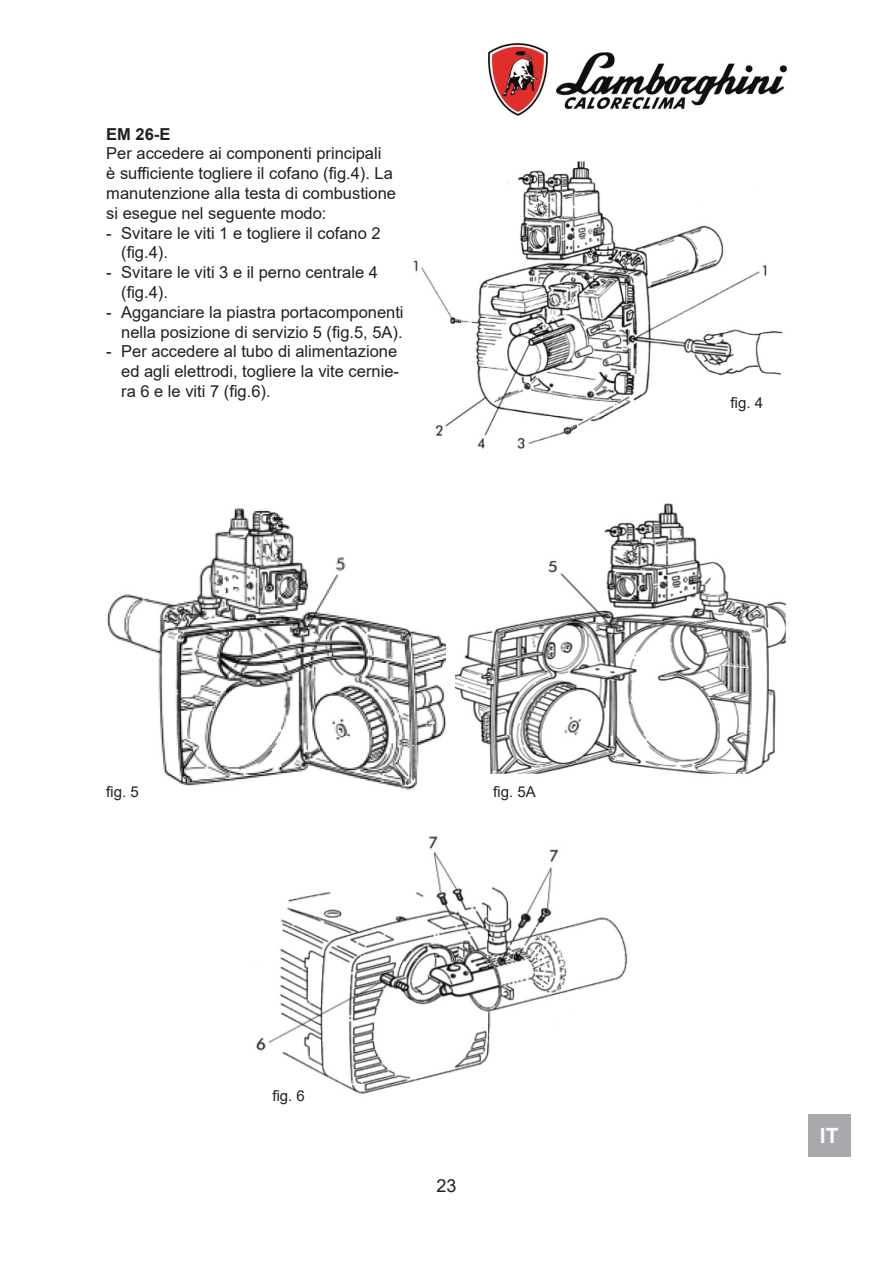
<style>
.page{position:relative;width:893px;height:1263px;background:#fff}
.page>*{position:absolute;margin:0;border:0;box-sizing:border-box;transform-origin:0 0}
.t1{font:700 21px "Arial";color:#fff}
.t2{font:18px "Arial";color:#231f20}
.arial_11{font:16.5px/19.8px "Arial";color:#231f20}
.arial_11-2{font:700 16.5px "Arial";color:#231f20}
.arial_11-3{font:15px "Arial";color:#231f20}
</style>
<div class="page">
<img style="left:488px;top:43px;width:299px;height:73px">
<div style="left:808px;top:1114px;width:42px;height:43px;background:#a8a9ad"></div>
<img style="left:414px;top:161px;width:369px;height:288px">
<img style="left:256px;top:836px;width:372px;height:258px">
<img style="left:107px;top:508px;width:338px;height:282px">
<img style="left:456px;top:503px;width:331px;height:271px">
<p class="arial_11-2" style="left:106px;top:122px;width:66px">EM 26-E</p>
<p class="arial_11" style="left:106px;top:144px;width:291px">Per accedere ai componenti principali<br>è sufficiente togliere il cofano (fig.4). La manutenzione alla testa di combustione si esegue nel seguente modo:</p>
<p class="arial_11" style="left:121px;top:223px;width:261px;text-indent:-15px">- Svitare le viti 1 e togliere il cofano 2 (fig.4).</p>
<p class="arial_11" style="left:121px;top:262px;width:258px;text-indent:-15px">- Svitare le viti 3 e il perno centrale 4 (fig.4).</p>
<p class="arial_11" style="left:106px;top:302px;width:299px;text-align:right">- Agganciare la piastra portacomponenti nella posizione di servizio 5 (fig.5, 5A).</p>
<p class="arial_11" style="left:121px;top:342px;width:279px;text-align:justify;text-indent:-15px">- Per accedere al tubo di alimentazione ed agli elettrodi, togliere la vite cernie&shy;ra 6 e le viti 7 (fig.6).</p>
<p class="arial_11-3" style="left:106px;top:781px;width:34px">fig. 5</p>
<p class="arial_11-3" style="left:493px;top:781px;width:44px">fig. 5A</p>
<p class="arial_11-3" style="left:272px;top:1086px;width:34px">fig. 6</p>
<p class="t2" style="left:436px;top:1173px;width:22px">23</p>
<p class="arial_11-3" style="left:730px;top:392px;width:34px">fig. 4</p>
<p class="t1" style="left:820px;top:1121px;width:20px">IT</p>
</div>
